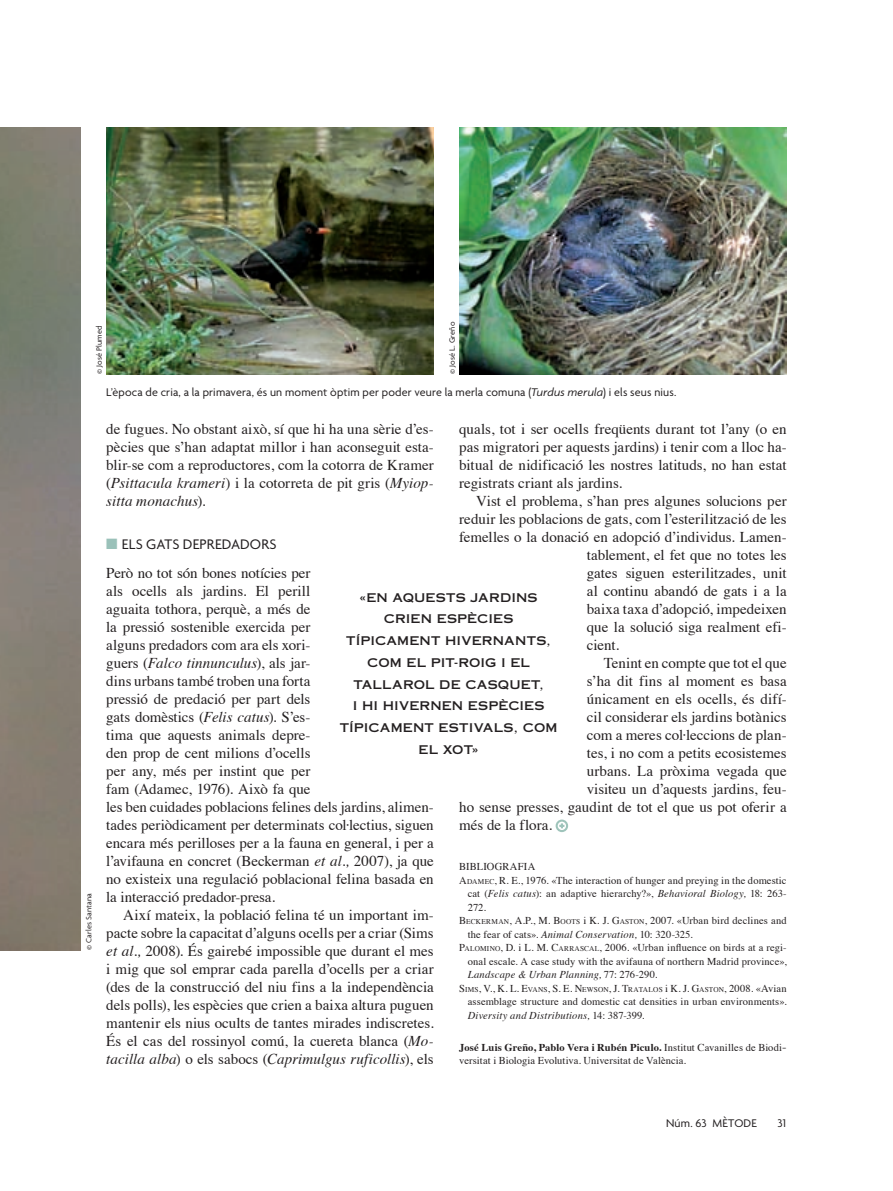
<style>
.page{position:relative;width:893px;height:1191px;background:#fff}
.page>*{position:absolute;margin:0;border:0;box-sizing:border-box;transform-origin:0 0}
.t1{font:15px/18px "Times";color:#231f20;text-align:justify}
.t2{font:15px "Agenda";letter-spacing:.01em;color:#231f20}
.t3{font:12px/21.8px "Copperplate Thirty One AB";letter-spacing:.01em;color:#231f20;text-align:center}
.t4{font:12px "Agenda";letter-spacing:.015em;color:#231f20}
.t5{font:10.5px/13.5px "Times";letter-spacing:.01em;color:#231f20}
.t6{font:italic 10.5px "Times";letter-spacing:.02em;color:#231f20}
.t7{font:8.25px "Agenda";letter-spacing:.025em;color:#231f20}
.s1{font-style:italic}
.s2{font-size:7.35px}
.s3{font-style:normal}
.s4{font-weight:700}
.s5{color:#9ac1b9}
</style>
<div class="page">
<img style="left:106px;top:128px;width:328px;height:246px">
<img style="left:459px;top:128px;width:328px;height:246px">
<div style="left:556px;top:819px;width:12px;height:13px;border:2px solid #9fc4bb;border-radius:50%"></div>
<svg style="left:559px;top:823px;width:6px;height:5px"></svg>
<img style="left:0;top:128px;width:81px;height:822px">
<p class="t7" style="left:96px;top:374px;width:50px;rotate:-90deg">© José Plumed</p>
<p class="t7" style="left:449px;top:374px;width:54px;rotate:-90deg">© José L. Greño</p>
<p class="t7" style="left:85px;top:950px;width:58px;rotate:-90deg">© Carles Santana</p>
<p class="t4" style="left:106px;top:387px;width:572px">L’època de cria, a la primavera, és un moment òptim per poder veure la merla comuna (<span class="s1">Turdus merula</span>) i els seus nius.</p>
<p class="t1" style="left:459px;top:421px;width:329px">quals, tot i ser ocells freqüents durant tot l’any (o en pas migratori per aquests jardins) i tenir com a lloc ha&shy;bitual de nidificació les nostres latituds, no han estat registrats criant als jardins.</p>
<p class="t1" style="left:476px;top:493px;width:312px">Vist el problema, s’han pres algunes solucions per</p>
<p class="t1" style="left:459px;top:511px;width:329px">reduir les poblacions de gats, com l’esterilització de les</p>
<p class="t1" style="left:459px;top:529px;width:329px">femelles o la donació en adopció d’individus. Lamen-</p>
<p class="t1" style="left:587px;top:547px;width:201px">tablement, el fet que no totes les</p>
<p class="t1" style="left:587px;top:565px;width:201px">gates siguen esterilitzades, unit</p>
<p class="t1" style="left:587px;top:583px;width:201px">al continu abandó de gats i a la</p>
<p class="t1" style="left:587px;top:601px;width:201px">baixa taxa d’adopció, impedeixen</p>
<p class="t1" style="left:587px;top:619px;width:201px">que la solució siga realment efi-</p>
<p class="t1" style="left:587px;top:637px;width:34px">cient.</p>
<p class="t1" style="left:604px;top:655px;width:184px">Tenint en compte que tot el que</p>
<p class="t1" style="left:587px;top:673px;width:201px">s’ha dit fins al moment es basa</p>
<p class="t1" style="left:587px;top:691px;width:201px">únicament en els ocells, és difí-</p>
<p class="t1" style="left:587px;top:709px;width:201px">cil considerar els jardins botànics</p>
<p class="t1" style="left:587px;top:727px;width:201px">com a meres col·leccions de plan-</p>
<p class="t1" style="left:587px;top:745px;width:201px">tes, i no com a petits ecosistemes</p>
<p class="t1" style="left:587px;top:763px;width:201px">urbans. La pròxima vegada que</p>
<p class="t1" style="left:587px;top:781px;width:201px">visiteu un d’aquests jardins, feu-</p>
<p class="t1" style="left:459px;top:799px;width:329px">ho sense presses, gaudint de tot el que us pot oferir a</p>
<p class="t1" style="left:459px;top:817px;width:94px">més de la flora.</p>
<p class="t5" style="left:459px;top:861px;width:78px">BIBLIOGRAFIA</p>
<p class="t5" style="left:459px;top:874px;width:329px">A<span class="s2">DAMEC</span>, R. E., 1976. «The interaction of hunger and preying in the domestic</p>
<p class="t5" style="left:468px;top:888px;width:320px">cat (<span class="s1">Felis catus</span>): an adaptive hierarchy?», <span class="s1">Behavioral Biology,</span> 18: 263-</p>
<p class="t5" style="left:468px;top:901px;width:20px">272.</p>
<p class="t5" style="left:459px;top:915px;width:329px">B<span class="s2">ECKERMAN</span>, A.P., M. B<span class="s2">OOTS</span> i K. J. G<span class="s2">ASTON</span>, 2007. «Urban bird declines and</p>
<p class="t5" style="left:468px;top:928px;width:227px">the fear of cats». <span class="s1">Animal Conservation,</span> 10: 320-325.</p>
<p class="t5" style="left:459px;top:942px;width:329px">P<span class="s2">ALOMINO</span>, D. i L. M. C<span class="s2">ARRASCAL</span>, 2006. «Urban influence on birds at a regi-</p>
<p class="t5" style="left:468px;top:955px;width:320px">onal escale. A case study with the avifauna of northern Madrid province»,</p>
<p class="t6" style="left:468px;top:970px;width:191px">Landscape &amp; Urban Planning, <span class="s3">77: 276-290.</span></p>
<p class="t5" style="left:459px;top:982px;width:329px">S<span class="s2">IMS</span>, V., K. L. E<span class="s2">VANS</span>, S. E. N<span class="s2">EWSON</span>, J. T<span class="s2">RATALOS</span> i K. J. G<span class="s2">ASTON</span>, 2008. «Avian</p>
<p class="t5" style="left:468px;top:996px;width:320px">assemblage structure and domestic cat densities in urban environments».</p>
<p class="t6" style="left:468px;top:1011px;width:178px">Diversity and Distributions, <span class="s3">14: 387-399.</span></p>
<p class="t5" style="left:459px;top:1041px;width:329px"><span class="s4">José Luis Greño, Pablo Vera i Rubén Piculo.</span> Institut Cavanilles de Biodi&shy;versitat i Biologia Evolutiva. Universitat de València.</p>
<p class="t1" style="left:106px;top:421px;width:329px">de fugues. No obstant això, sí que hi ha una sèrie d’es&shy;pècies que s’han adaptat millor i han aconseguit esta&shy;blir-se com a reproductores, com la cotorra de Kramer (<span class="s1">Psitta cula krameri</span>) i la cotorreta de pit gris (<span class="s1">Myiop&shy;sitta monachus</span>).</p>
<p class="t2" style="left:106px;top:538px;width:172px"><span class="s5">■</span> ELS GATS DEPREDADORS</p>
<p class="t1" style="left:106px;top:565px;width:329px;text-align:left">Però no tot són bones notícies per<br>als ocells als jardins. El perill<br>aguaita tothora, perquè, a més de<br>la pressió sostenible exercida per<br>alguns predadors com ara els xori-<br>guers (<span class="s1">Falco tinnunculus</span>), als jar-<br>dins urbans també troben una forta<br>pressió de predació per part dels<br>gats domèstics (<span class="s1">Felis catus</span>). S’es-<br>tima que aquests animals depre-<br>den prop de cent milions d’ocells<br>per any, més per instint que per<br>fam (Adamec, 1976). Això fa que<br>les ben cuidades poblacions felines dels jardins, alimen&shy;tades periòdicament per determinats col·lectius, siguen encara més perilloses per a la fauna en general, i per a l’avifauna en concret (Beckerman <span class="s1">et al.,</span> 2007), ja que no existeix una regulació poblacional felina basada en la interacció predador-presa.</p>
<p class="t1" style="left:106px;top:907px;width:329px;text-indent:17px">Així mateix, la població felina té un important im&shy;pacte sobre la capacitat d’alguns ocells per a criar (Sims <span class="s1">et al.,</span> 2008). És gairebé impossible que durant el mes i mig que sol emprar cada parella d’ocells per a criar (des de la construcció del niu fins a la independència dels polls), les espècies que crien a baixa altura puguen mantenir els nius ocults de tantes mirades indiscretes.<br>És el cas del rossinyol comú, la cuereta blanca (<span class="s1">Mo&shy;tacilla alba</span>) o els sabocs (<span class="s1">Caprimulgus ruficollis</span>), els</p>
<p class="t3" style="left:340px;top:586px;width:219px">«EN AQUESTS JARDINS<br>CRIEN ESPÈCIES<br>TÍPICAMENT HIVERNANTS,<br>COM EL PIT-ROIG I EL<br>TALLAROL DE CASQUET,<br>I HI HIVERNEN ESPÈCIES<br>TÍPICAMENT ESTIVALS, COM<br>EL XOT»</p>
<p class="t4" style="left:666px;top:1118px;width:92px">Núm. 63 MÈTODE</p>
<p class="t4" style="left:778px;top:1118px;width:10px">31</p>
</div>
